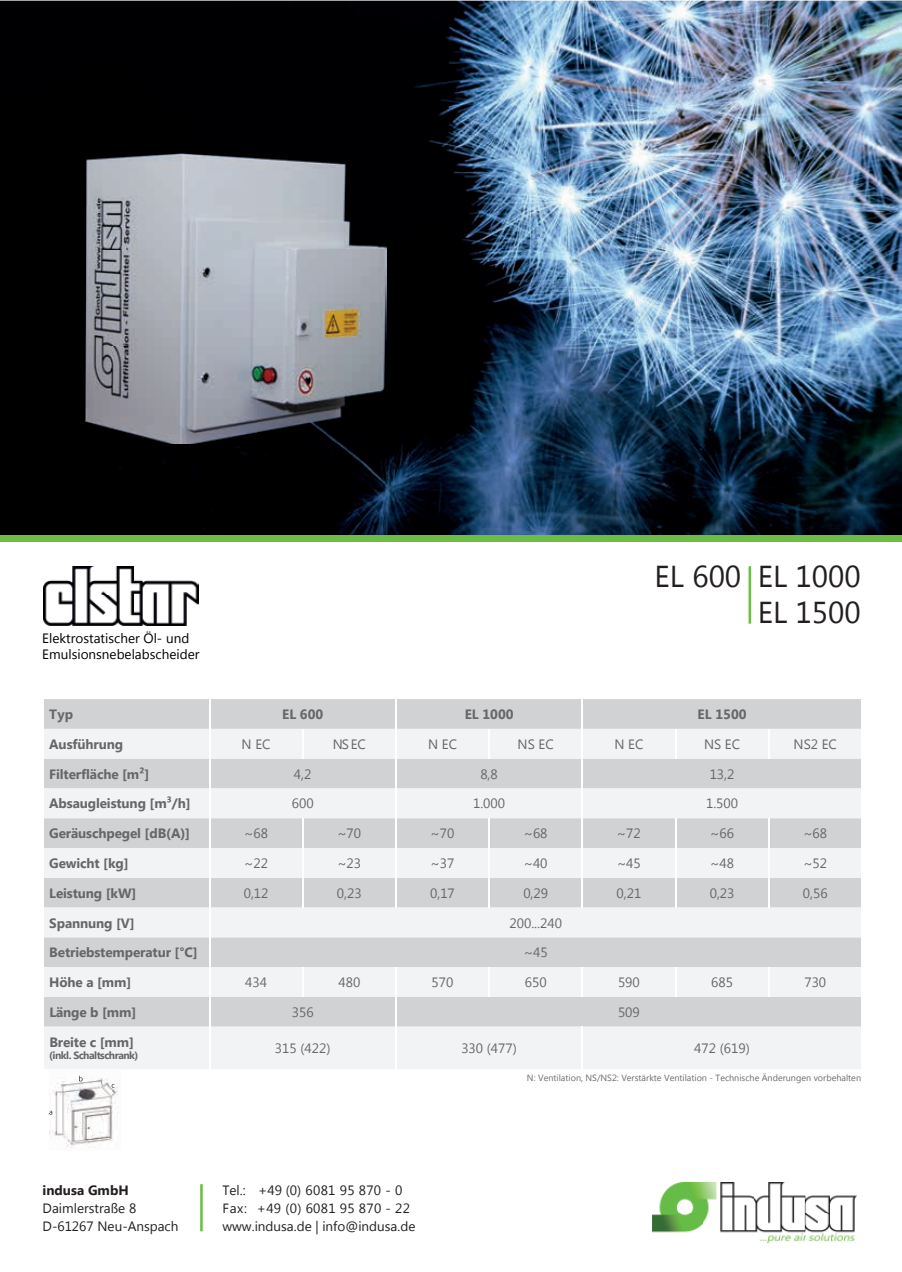
<style>
.page{position:relative;width:902px;height:1272px;background:#fff}
.page>*{position:absolute;margin:0;border:0;box-sizing:border-box;transform-origin:0 0}
.t1{font:30.15px/36.3px "Microsoft New Tai Lue";color:#231f20;text-align:right}
.t2{font:13.5px "Microsoft New Tai Lue";color:#67676a}
.t3{font:700 13.5px "Microsoft New Tai Lue";letter-spacing:-.01em;color:#67676a}
.t4{font:13.5px/16.2px "Microsoft New Tai Lue";color:#000}
.t5{font:13.5px/17.9px "Microsoft New Tai Lue";color:#231f20}
.t6{font:13.5px "Microsoft New Tai Lue";letter-spacing:.02em;color:#231f20}
.t7{font:700 13.5px "Microsoft New Tai Lue";color:#231f20}
.t8{font:13.35px/17.9px "Microsoft New Tai Lue";color:#231f20}
.t9{font:700 10.5px "Microsoft New Tai Lue";letter-spacing:-.05em;color:#67676a}
.t10{font:9px "Microsoft New Tai Lue";color:#6b6b6e}
</style>
<div class="page">
<img style="left:0;top:1px;width:901px;height:534px">
<img style="left:86px;top:153px;width:300px;height:291px">
<div style="left:44px;top:699px;width:817px;height:30px;background:#d1d2d4"></div>
<svg style="left:44px;top:729px;width:817px;height:340px;fill:#f2f3f4"></svg>
<hr style="left:209px;top:699px;width:1px;height:30px;background:#fff">
<hr style="left:395px;top:699px;width:1px;height:30px;background:#fff">
<hr style="left:581px;top:699px;width:2px;height:30px;background:#fff">
<svg style="left:209px;top:729px;width:1px;height:29px"></svg>
<svg style="left:302px;top:729px;width:1px;height:29px"></svg>
<svg style="left:395px;top:729px;width:1px;height:29px"></svg>
<hr style="left:488px;top:729px;width:2px;height:29px;background:#fff">
<hr style="left:581px;top:729px;width:2px;height:29px;background:#fff">
<hr style="left:674px;top:729px;width:2px;height:29px;background:#fff">
<hr style="left:767px;top:729px;width:2px;height:29px;background:#fff">
<hr style="left:209px;top:758px;width:1px;height:30px;background:#fff">
<hr style="left:395px;top:758px;width:1px;height:30px;background:#fff">
<hr style="left:581px;top:758px;width:2px;height:30px;background:#fff">
<hr style="left:209px;top:788px;width:1px;height:30px;background:#fff">
<hr style="left:395px;top:788px;width:1px;height:30px;background:#fff">
<hr style="left:581px;top:788px;width:2px;height:30px;background:#fff">
<hr style="left:209px;top:818px;width:1px;height:30px;background:#fff">
<hr style="left:302px;top:818px;width:1px;height:30px;background:#fff">
<hr style="left:395px;top:818px;width:1px;height:30px;background:#fff">
<hr style="left:488px;top:818px;width:2px;height:30px;background:#fff">
<hr style="left:581px;top:818px;width:2px;height:30px;background:#fff">
<hr style="left:674px;top:818px;width:2px;height:30px;background:#fff">
<hr style="left:767px;top:818px;width:2px;height:30px;background:#fff">
<svg style="left:209px;top:848px;width:1px;height:29px"></svg>
<svg style="left:302px;top:848px;width:1px;height:29px"></svg>
<svg style="left:395px;top:848px;width:1px;height:29px"></svg>
<hr style="left:488px;top:848px;width:2px;height:29px;background:#fff">
<hr style="left:581px;top:848px;width:2px;height:29px;background:#fff">
<hr style="left:674px;top:848px;width:2px;height:29px;background:#fff">
<hr style="left:767px;top:848px;width:2px;height:29px;background:#fff">
<hr style="left:209px;top:877px;width:1px;height:30px;background:#fff">
<hr style="left:302px;top:877px;width:1px;height:30px;background:#fff">
<hr style="left:395px;top:877px;width:1px;height:30px;background:#fff">
<hr style="left:488px;top:877px;width:2px;height:30px;background:#fff">
<hr style="left:581px;top:877px;width:2px;height:30px;background:#fff">
<hr style="left:674px;top:877px;width:2px;height:30px;background:#fff">
<hr style="left:767px;top:877px;width:2px;height:30px;background:#fff">
<hr style="left:209px;top:907px;width:1px;height:30px;background:#fff">
<hr style="left:209px;top:937px;width:1px;height:30px;background:#fff">
<svg style="left:209px;top:967px;width:1px;height:29px"></svg>
<svg style="left:302px;top:967px;width:1px;height:29px"></svg>
<svg style="left:395px;top:967px;width:1px;height:29px"></svg>
<hr style="left:488px;top:967px;width:2px;height:29px;background:#fff">
<hr style="left:581px;top:967px;width:2px;height:29px;background:#fff">
<hr style="left:674px;top:967px;width:2px;height:29px;background:#fff">
<hr style="left:767px;top:967px;width:2px;height:29px;background:#fff">
<hr style="left:209px;top:996px;width:1px;height:30px;background:#fff">
<hr style="left:395px;top:996px;width:1px;height:30px;background:#fff">
<hr style="left:209px;top:1026px;width:1px;height:43px;background:#fff">
<hr style="left:395px;top:1026px;width:1px;height:43px;background:#fff">
<hr style="left:581px;top:1026px;width:2px;height:43px;background:#fff">
<div style="left:0;top:535px;width:901px;height:6px;background:#6dbd44"></div>
<svg style="left:747px;top:566px;width:5px;height:58px"></svg>
<svg style="left:200px;top:1184px;width:3px;height:48px"></svg>
<img style="left:652px;top:1182px;width:203px;height:61px">
<img style="left:49px;top:1078px;width:70px;height:70px">
<svg style="left:49px;top:1110px;width:3px;height:4px"></svg>
<svg style="left:79px;top:1075px;width:3px;height:6px"></svg>
<img style="left:43px;top:566px;width:155px;height:59px">
<p class="t4" style="left:42px;top:631px;width:159px">Elektrostatischer Öl- und<br>Emulsionsnebelabscheider</p>
<h1 class="t1" style="left:654px;top:560px;width:208px">EL 600 EL 1000<br>EL 1500</h1>
<p class="t3" style="left:49px;top:706px;width:25px">Typ</p>
<p class="t3" style="left:282px;top:706px;width:43px">EL 600</p>
<p class="t3" style="left:464px;top:706px;width:50px">EL 1000</p>
<p class="t3" style="left:697px;top:706px;width:50px">EL 1500</p>
<p class="t3" style="left:49px;top:736px;width:75px">Ausführung</p>
<p class="t2" style="left:241px;top:736px;width:30px">N EC</p>
<p class="t2" style="left:333px;top:736px;width:35px">NS EC</p>
<p class="t2" style="left:428px;top:736px;width:30px">N EC</p>
<p class="t2" style="left:517px;top:736px;width:38px">NS EC</p>
<p class="t2" style="left:614px;top:736px;width:30px">N EC</p>
<p class="t2" style="left:704px;top:736px;width:38px">NS EC</p>
<p class="t2" style="left:793px;top:736px;width:45px">NS2 EC</p>
<p class="t3" style="left:49px;top:766px;width:102px">Filterfläche [m²]</p>
<p class="t2" style="left:294px;top:766px;width:19px">4,2</p>
<p class="t2" style="left:480px;top:766px;width:19px">8,8</p>
<p class="t2" style="left:709px;top:766px;width:26px">13,2</p>
<p class="t3" style="left:49px;top:796px;width:143px">Absaugleistung [m³/h]</p>
<p class="t2" style="left:292px;top:795px;width:23px">600</p>
<p class="t2" style="left:473px;top:795px;width:34px">1.000</p>
<p class="t2" style="left:706px;top:795px;width:34px">1.500</p>
<p class="t3" style="left:49px;top:825px;width:142px">Geräuschpegel [dB(A)]</p>
<p class="t2" style="left:244px;top:825px;width:25px">~68</p>
<p class="t2" style="left:337px;top:825px;width:25px">~70</p>
<p class="t2" style="left:430px;top:825px;width:25px">~70</p>
<p class="t2" style="left:523px;top:825px;width:25px">~68</p>
<p class="t2" style="left:617px;top:825px;width:25px">~72</p>
<p class="t2" style="left:710px;top:825px;width:25px">~66</p>
<p class="t2" style="left:803px;top:825px;width:25px">~68</p>
<p class="t3" style="left:49px;top:855px;width:81px">Gewicht [kg]</p>
<p class="t2" style="left:244px;top:855px;width:25px">~22</p>
<p class="t2" style="left:337px;top:855px;width:25px">~23</p>
<p class="t2" style="left:430px;top:855px;width:25px">~37</p>
<p class="t2" style="left:523px;top:855px;width:25px">~40</p>
<p class="t2" style="left:617px;top:855px;width:25px">~45</p>
<p class="t2" style="left:710px;top:855px;width:25px">~48</p>
<p class="t2" style="left:803px;top:855px;width:25px">~52</p>
<p class="t3" style="left:49px;top:885px;width:89px">Leistung [kW]</p>
<p class="t2" style="left:244px;top:885px;width:26px">0,12</p>
<p class="t2" style="left:337px;top:885px;width:26px">0,23</p>
<p class="t2" style="left:430px;top:885px;width:26px">0,17</p>
<p class="t2" style="left:523px;top:885px;width:26px">0,29</p>
<p class="t2" style="left:616px;top:885px;width:26px">0,21</p>
<p class="t2" style="left:709px;top:885px;width:26px">0,23</p>
<p class="t2" style="left:802px;top:885px;width:26px">0,56</p>
<p class="t3" style="left:49px;top:915px;width:87px">Spannung [V]</p>
<p class="t2" style="left:509px;top:915px;width:54px">200...240</p>
<p class="t3" style="left:49px;top:944px;width:150px">Betriebstemperatur [°C]</p>
<p class="t2" style="left:524px;top:944px;width:25px">~45</p>
<p class="t3" style="left:49px;top:974px;width:84px">Höhe a [mm]</p>
<p class="t2" style="left:245px;top:974px;width:23px">434</p>
<p class="t2" style="left:338px;top:974px;width:23px">480</p>
<p class="t2" style="left:431px;top:974px;width:23px">570</p>
<p class="t2" style="left:524px;top:974px;width:23px">650</p>
<p class="t2" style="left:618px;top:974px;width:23px">590</p>
<p class="t2" style="left:711px;top:974px;width:23px">685</p>
<p class="t2" style="left:804px;top:974px;width:23px">730</p>
<p class="t3" style="left:49px;top:1004px;width:89px">Länge b [mm]</p>
<p class="t2" style="left:292px;top:1004px;width:23px">356</p>
<p class="t2" style="left:618px;top:1004px;width:23px">509</p>
<p class="t3" style="left:49px;top:1034px;width:86px">Breite c [mm]</p>
<p class="t9" style="left:49px;top:1049px;width:91px">(inkl. Schaltschrank)</p>
<p class="t2" style="left:275px;top:1040px;width:57px">315 (422)</p>
<p class="t2" style="left:461px;top:1040px;width:57px">330 (477)</p>
<p class="t2" style="left:694px;top:1040px;width:57px">472 (619)</p>
<p class="t7" style="left:43px;top:1182px;width:88px">indusa GmbH</p>
<p class="t5" style="left:43px;top:1200px;width:137px">Daimlerstraße 8<br>D-61267 Neu-Anspach</p>
<p class="t6" style="left:222px;top:1182px;width:181px">Tel.: +49 (0) 6081 95 870 - 0</p>
<p class="t8" style="left:222px;top:1200px;width:194px">Fax: +49 (0) 6081 95 870 - 22 www.indusa.de | info@indusa.de</p>
<p class="t10" style="left:527px;top:1072px;width:335px">N: Ventilation, NS/NS2: Verstärkte Ventilation - Technische Änderungen vorbehalten</p>
</div>
